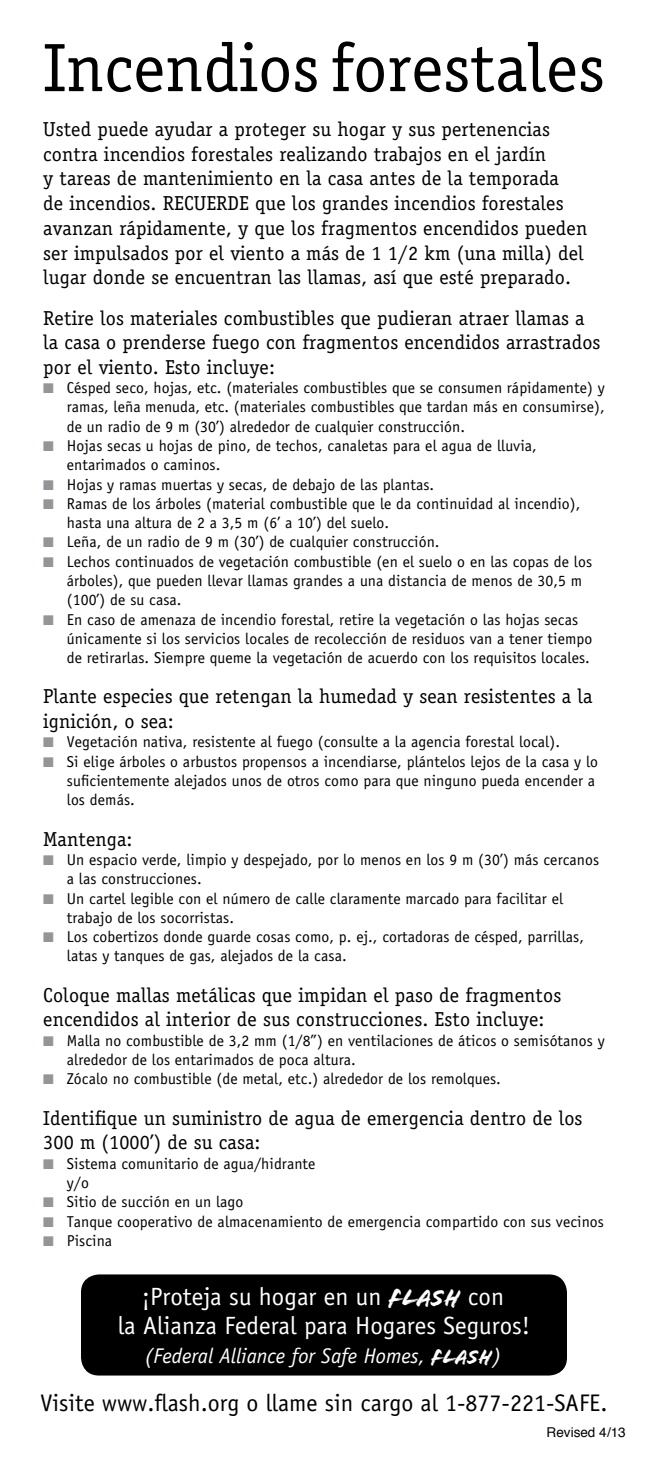
<style>
.page{position:relative;width:648px;height:1458px;background:#fff}
.page>*{position:absolute;margin:0;border:0;box-sizing:border-box;transform-origin:0 0}
.t1{font:68.62px "Officina Serif";color:#000}
.t2{font:24.97px/29.2px "Officina Sans";color:#fff;text-align:center}
.t3{font:24.07px "Officina Sans";color:#000}
.t4{font:italic 21.38px "Officina Sans";color:#fff}
.t5{font:20.25px/24.8px "Officina Serif";letter-spacing:.005em;color:#000}
.t6{font:15.75px/19.3px "Officina Sans";letter-spacing:.005em;color:#000}
.t7{font:13.5px "Helvetica";color:#000}
.s1{color:#939598}
.s2{font-family:"Flood"}
.s3{font-family:"Flood";font-style:normal}
</style>
<div class="page">
<div style="left:81px;top:1274px;width:486px;height:102px;background:#000;border-radius:18px"></div>
<h1 class="t1" style="left:43px;top:28px;width:563px">Incendios forestales</h1>
<p class="t5" style="left:43px;top:117px;width:546px">Usted puede ayudar a proteger su hogar y sus pertenencias contra incendios forestales realizando trabajos en el jardín<br>y tareas de mantenimiento en la casa antes de la temporada<br>de incendios. RECUERDE que los grandes incendios forestales avanzan rápidamente, y que los fragmentos encendidos pueden ser impulsados por el viento a más de 1 1/2 km (una milla) del lugar donde se encuentran las llamas, así que esté preparado.</p>
<p class="t5" style="left:43px;top:305px;width:559px">Retire los materiales combustibles que pudieran atraer llamas a la casa o prenderse fuego con fragmentos encendidos arrastrados por el viento. Esto incluye:</p>
<p class="t6" style="left:67px;top:378px;width:539px;text-align:justify;text-indent:-24px"><span class="s1">■</span> Césped seco, hojas, etc. (materiales combustibles que se consumen rápidamente) y ramas, leña menuda, etc. (materiales combustibles que tardan más en consumirse), de un radio de 9 m (30’) alrededor de cualquier construcción.</p>
<p class="t6" style="left:67px;top:436px;width:471px;text-indent:-24px"><span class="s1">■</span> Hojas secas u hojas de pino, de techos, canaletas para el agua de lluvia, entarimados o caminos.</p>
<p class="t6" style="left:43px;top:475px;width:393px"><span class="s1">■</span> Hojas y ramas muertas y secas, de debajo de las plantas.</p>
<p class="t6" style="left:67px;top:494px;width:515px;text-indent:-24px"><span class="s1">■</span> Ramas de los árboles (material combustible que le da continuidad al incendio), hasta una altura de 2 a 3,5 m (6’ a 10’) del suelo.</p>
<p class="t6" style="left:43px;top:532px;width:398px"><span class="s1">■</span> Leña, de un radio de 9 m (30’) de cualquier construcción.</p>
<p class="t6" style="left:67px;top:552px;width:527px;text-indent:-24px"><span class="s1">■</span> Lechos continuados de vegetación combustible (en el suelo o en las copas de los árboles), que pueden llevar llamas grandes a una distancia de menos de 30,5 m (100’) de su casa.</p>
<p class="t6" style="left:67px;top:610px;width:527px;text-indent:-24px"><span class="s1">■</span> En caso de amenaza de incendio forestal, retire la vegetación o las hojas secas únicamente si los servicios locales de recolección de residuos van a tener tiempo de retirarlas. Siempre queme la vegetación de acuerdo con los requisitos locales.</p>
<p class="t5" style="left:43px;top:684px;width:551px">Plante especies que retengan la humedad y sean resistentes a la ignición, o sea:</p>
<p class="t6" style="left:43px;top:732px;width:518px"><span class="s1">■</span> Vegetación nativa, resistente al fuego (consulte a la agencia forestal local).</p>
<p class="t6" style="left:67px;top:752px;width:533px;text-indent:-24px"><span class="s1">■</span> Si elige árboles o arbustos propensos a incendiarse, plántelos lejos de la casa y lo suficientemente alejados unos de otros como para que ninguno pueda encender a los demás.</p>
<p class="t5" style="left:43px;top:827px;width:91px">Mantenga:</p>
<p class="t6" style="left:67px;top:850px;width:534px;text-indent:-24px"><span class="s1">■</span> Un espacio verde, limpio y despejado, por lo menos en los 9 m (30’) más cercanos a las construcciones.</p>
<p class="t6" style="left:67px;top:889px;width:498px;text-indent:-24px"><span class="s1">■</span> Un cartel legible con el número de calle claramente marcado para facilitar el trabajo de los socorristas.</p>
<p class="t6" style="left:67px;top:927px;width:519px;text-indent:-24px"><span class="s1">■</span> Los cobertizos donde guarde cosas como, p. ej., cortadoras de césped, parrillas, latas y tanques de gas, alejados de la casa.</p>
<p class="t5" style="left:43px;top:983px;width:520px">Coloque mallas metálicas que impidan el paso de fragmentos encendidos al interior de sus construcciones. Esto incluye:</p>
<p class="t6" style="left:67px;top:1031px;width:539px;text-indent:-24px"><span class="s1">■</span> Malla no combustible de 3,2 mm (1/8”) en ventilaciones de áticos o semisótanos y alrededor de los entarimados de poca altura.</p>
<p class="t6" style="left:43px;top:1069px;width:459px"><span class="s1">■</span> Zócalo no combustible (de metal, etc.) alrededor de los remolques.</p>
<p class="t5" style="left:43px;top:1106px;width:541px">Identifique un suministro de agua de emergencia dentro de los<br>300 m (1000’) de su casa:</p>
<p class="t6" style="left:67px;top:1154px;width:250px;text-indent:-24px"><span class="s1">■</span> Sistema comunitario de agua/hidrante y/o</p>
<p class="t6" style="left:43px;top:1192px;width:202px"><span class="s1">■</span> Sitio de succión en un lago</p>
<p class="t6" style="left:43px;top:1212px;width:562px"><span class="s1">■</span> Tanque cooperativo de almacenamiento de emergencia compartido con sus vecinos</p>
<p class="t6" style="left:43px;top:1231px;width:71px"><span class="s1">■</span> Piscina</p>
<h2 class="t2" style="left:118px;top:1282px;width:414px">¡Proteja su hogar en un <span class="s2">FLASH</span> con<br>la Alianza Federal para Hogares Seguros!</h2>
<h3 class="t4" style="left:144px;top:1344px;width:359px">(Federal Alliance for Safe Homes, <span class="s3">FLASH</span>)</h3>
<h3 class="t3" style="left:41px;top:1389px;width:568px">Visite www.flash.org o llame sin cargo al 1-877-221-SAFE.</h3>
<p class="t7" style="left:547px;top:1422px;width:80px">Revised 4/13</p>
</div>
